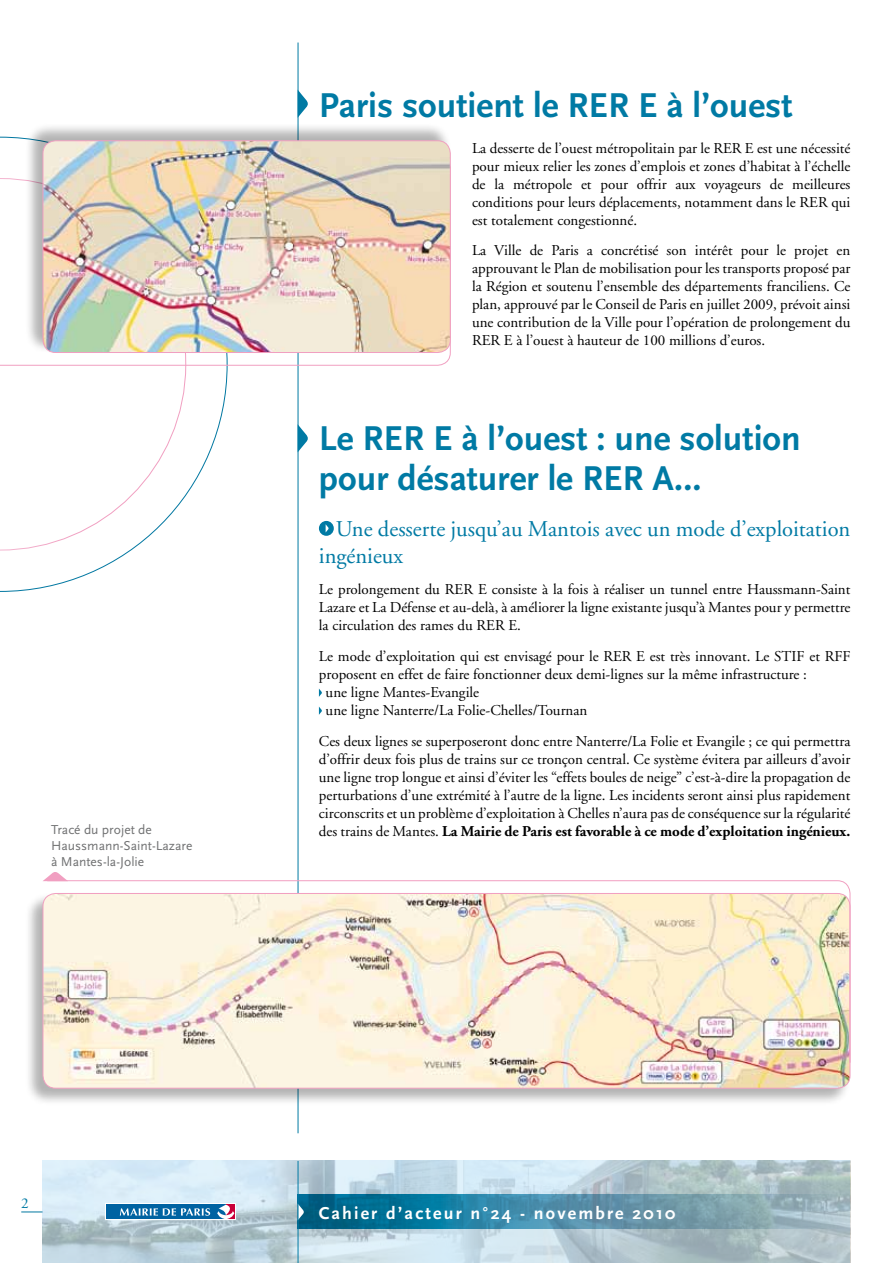
<style>
.page{position:relative;width:893px;height:1263px;background:#fff}
.page>*{position:absolute;margin:0;border:0;box-sizing:border-box;transform-origin:0 0}
.t1{font:700 36px/40.5px "Scala Sans Pro";color:#007aa4}
.t2{font:22.5px/27px "Adobe Garamond LT";color:#007aa4}
.t3{font:700 18px "Scala Sans Pro";letter-spacing:.12em;color:#fff}
.t4{font:15px/18px "Adobe Garamond LT";color:#000;text-align:justify}
.t5{font:15px "Adobe Garamond LT";color:#007aa4}
.t6{font:13.5px/15.8px "Scala Sans Pro";color:#707172}
.s1{font-weight:700}
</style>
<div class="page">
<svg style="left:0;top:137px;width:227px;height:455px"></svg>
<svg style="left:0;top:366px;width:186px;height:184px"></svg>
<hr style="left:298px;top:43px;width:1px;height:1090px;background:#007aa4">
<img style="left:299px;top:1161px;width:551px;height:102px">
<img style="left:43px;top:1161px;width:255px;height:102px">
<svg style="left:299px;top:1195px;width:551px;height:34px;background:#4d8ea7"></svg>
<svg style="left:299px;top:1203px;width:5px;height:17px"></svg>
<hr style="left:298px;top:1161px;width:1px;height:102px;background:#007aa4">
<svg style="left:319px;top:688px;width:3px;height:9px"></svg>
<svg style="left:319px;top:706px;width:3px;height:9px"></svg>
<svg style="left:21px;top:1211px;width:22px;height:1px"></svg>
<svg style="left:298px;top:90px;width:10px;height:28px"></svg>
<svg style="left:298px;top:424px;width:10px;height:28px"></svg>
<svg style="left:0;top:165px;width:451px;height:201px"></svg>
<svg style="left:319px;top:521px;width:15px;height:15px"></svg>
<svg style="left:326px;top:524px;width:3px;height:8px"></svg>
<svg style="left:105px;top:1204px;width:130px;height:16px"></svg>
<div style="left:25px;top:892px;width:826px;height:214px;background:#000;opacity:.3"></div>
<img style="left:43px;top:893px;width:807px;height:195px">
<svg style="left:43px;top:872px;width:24px;height:9px"></svg>
<div style="left:25px;top:122px;width:426px;height:231px;background:#000;opacity:.3"></div>
<img style="left:43px;top:141px;width:407px;height:211px">
<div style="left:43px;top:140px;width:408px;height:213px;border:1px solid #f19fc1;border-radius:13px"></div>
<svg style="left:46px;top:880px;width:805px;height:183px;background:#f4e8d6"></svg>
<p class="t6" style="left:51px;top:821px;width:143px">Tracé du projet de<br>Haussmann-Saint-Lazare à Mantes-la-Jolie</p>
<h1 class="t1" style="left:319px;top:83px;width:475px">Paris soutient le RER E à l’ouest</h1>
<p class="t4" style="left:472px;top:139px;width:380px">La desserte de l’ouest métropolitain par le RER E est une nécessité pour mieux relier les zones d’emplois et zones d’habitat à l’échelle de la métropole et pour offrir aux voyageurs de meilleures conditions pour leurs déplacements, notamment dans le RER qui est totalement congestionné.</p>
<p class="t4" style="left:472px;top:241px;width:380px">La Ville de Paris a concrétisé son intérêt pour le projet en approuvant le Plan de mobilisation pour les transports proposé par la Région et soutenu l’ensemble des départements franciliens. Ce plan, approuvé par le Conseil de Paris en juillet 2009, prévoit ainsi une contribution de la Ville pour l’opération de prolongement du RER E à l’ouest à hauteur de 100 millions d’euros.</p>
<h1 class="t1" style="left:319px;top:416px;width:483px">Le RER E à l’ouest : une solution pour désaturer le RER A…</h1>
<h2 class="t2" style="left:319px;top:515px;width:533px;text-indent:17px">Une desserte jusqu’au Mantois avec un mode d’exploitation ingénieux</h2>
<p class="t4" style="left:319px;top:580px;width:533px">Le prolongement du RER E consiste à la fois à réaliser un tunnel entre Haussmann-Saint Lazare et La Défense et au-delà, à améliorer la ligne existante jusqu’à Mantes pour y permettre la circulation des rames du RER E.</p>
<p class="t4" style="left:319px;top:647px;width:533px">Le mode d’exploitation qui est envisagé pour le RER E est très innovant. Le STIF et RFF</p>
<p class="t4" style="left:319px;top:665px;width:490px">proposent en effet de faire fonctionner deux demi-lignes sur la même infrastructure :</p>
<p class="t4" style="left:326px;top:683px;width:155px">une ligne Mantes-Evangile</p>
<p class="t4" style="left:326px;top:701px;width:263px">une ligne Nanterre/La Folie-Chelles/Tournan</p>
<p class="t4" style="left:319px;top:732px;width:533px">Ces deux lignes se superposeront donc entre Nanterre/La Folie et Evangile ; ce qui permettra d’offrir deux fois plus de trains sur ce tronçon central. Ce système évitera par ailleurs d’avoir une ligne trop longue et ainsi d’éviter les “effets boules de neige” c’est-à-dire la propagation de perturbations d’une extrémité à l’autre de la ligne. Les incidents seront ainsi plus rapidement circonscrits et un problème d’exploitation à Chelles n’aura pas de conséquence sur la régularité des trains de Mantes. <span class="s1">La Mairie de Paris est favorable à ce mode d’exploitation ingénieux.</span></p>
<p class="t5" style="left:21px;top:1194px;width:9px">2</p>
<p class="t3" style="left:319px;top:1200px;width:358px">Cahier d’acteur n°24 - novembre 2010</p>
</div>
